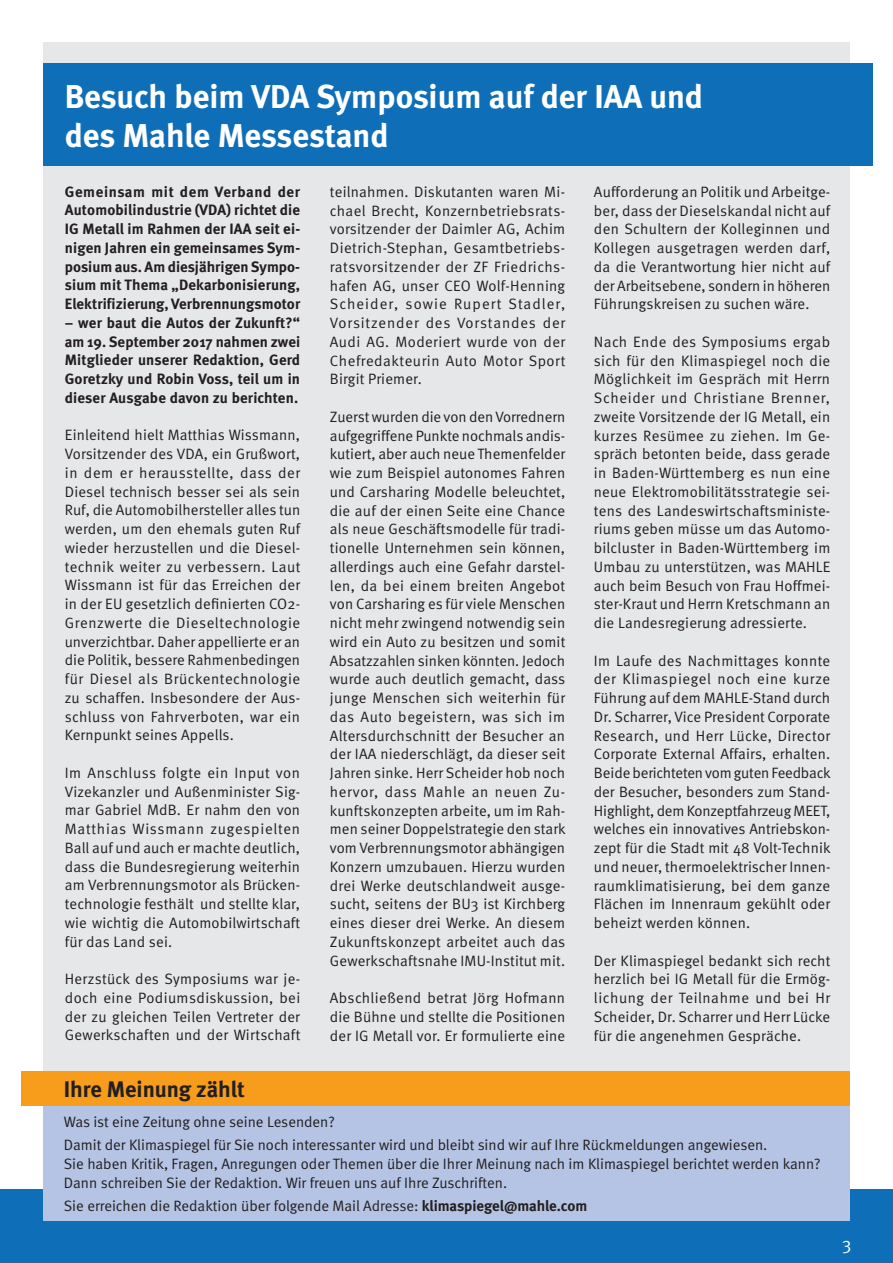
<style>
.page{position:relative;width:893px;height:1263px;background:#fff}
.page>*{position:absolute;margin:0;border:0;box-sizing:border-box;transform-origin:0 0}
.t1{font:700 33px/39.6px "Meta";color:#fff}
.t2{font:700 22.5px "Meta";color:#231f20}
.t3{font:18px "Meta Normal";color:#fff}
.t4{font:15px/18.8px "Meta Normal";color:#231f20;text-align:justify}
.t5{font:700 15px/18.8px "Meta";letter-spacing:.005em;color:#231f20;text-align:justify}
.s1{font-family:"Meta";font-weight:700}
</style>
<div class="page">
<div style="left:0;top:1189px;width:893px;height:74px;background:#0f6eb8"></div>
<div style="left:43px;top:43px;width:807px;height:1177px;background:#e6e7e9"></div>
<div style="left:43px;top:1094px;width:807px;height:126px;background:#b5c4e4"></div>
<div style="left:22px;top:1071px;width:828px;height:35px;background:#f89c1c"></div>
<div style="left:44px;top:64px;width:829px;height:102px;background:#0f6eb8"></div>
<h1 class="t1" style="left:65px;top:76px;width:640px">Besuch beim VDA Symposium auf der IAA und des Mahle Messestand</h1>
<p class="t4" style="left:330px;top:182px;width:237px">teilnahmen. Diskutanten waren Mi&shy;chael Brecht, Konzernbetriebsrats&shy;vorsitzender der Daimler AG, Achim Dietrich-Stephan, Gesamtbetriebs&shy;ratsvorsitzender der ZF Friedrichs&shy;hafen AG, unser CEO Wolf-Henning Scheider, sowie Rupert Stadler, Vorsitzender des Vorstandes der Audi AG. Moderiert wurde von der Chefredakteurin Auto Motor Sport Birgit Priemer.</p>
<p class="t4" style="left:330px;top:407px;width:237px">Zuerst wurden die von den Vorrednern aufgegriffene Punkte nochmals andis&shy;kutiert, aber auch neue Themenfelder wie zum Beispiel autonomes Fahren und Carsharing Modelle beleuchtet, die auf der einen Seite eine Chance als neue Geschäftsmodelle für tradi&shy;tionelle Unternehmen sein können, allerdings auch eine Gefahr darstel&shy;len, da bei einem breiten Angebot von Carsharing es für viele Menschen nicht mehr zwingend notwendig sein wird ein Auto zu besitzen und somit Absatzzahlen sinken könnten. Jedoch wurde auch deutlich gemacht, dass junge Menschen sich weiterhin für das Auto begeistern, was sich im Altersdurchschnitt der Besucher an der IAA niederschlägt, da dieser seit Jahren sinke. Herr Scheider hob noch hervor, dass Mahle an neuen Zu&shy;kunftskonzepten arbeite, um im Rah&shy;men seiner Doppelstrategie den stark vom Verbrennungsmotor abhängigen Konzern umzubauen. Hierzu wurden drei Werke deutschlandweit ausge&shy;sucht, seitens der BU3 ist Kirchberg eines dieser drei Werke. An diesem Zukunftskonzept arbeitet auch das Gewerkschaftsnahe IMU-Institut mit.</p>
<p class="t4" style="left:330px;top:988px;width:237px">Abschließend betrat Jörg Hofmann die Bühne und stellte die Positionen der IG Metall vor. Er formulierte eine</p>
<p class="t5" style="left:65px;top:182px;width:237px">Gemeinsam mit dem Verband der Automobilindustrie (VDA) richtet die IG Metall im Rahmen der IAA seit ei&shy;nigen Jahren ein gemeinsames Sym&shy;posium aus. Am diesjährigen Sympo&shy;sium mit Thema „Dekarbonisierung, Elektrifizierung, Verbrennungsmotor</p>
<p class="t5" style="left:65px;top:313px;width:237px">– wer baut die Autos der Zukunft?“ am 19. September 2017 nahmen zwei Mitglieder unserer Redaktion, Gerd Goretzky und Robin Voss, teil um in dieser Ausgabe davon zu berichten.</p>
<p class="t4" style="left:65px;top:426px;width:237px">Einleitend hielt Matthias Wissmann, Vorsitzender des VDA, ein Grußwort, in dem er herausstellte, dass der Diesel technisch besser sei als sein Ruf, die Automobilhersteller alles tun werden, um den ehemals guten Ruf wieder herzustellen und die Diesel&shy;technik weiter zu verbessern. Laut Wissmann ist für das Erreichen der in der EU gesetzlich definierten CO2- Grenzwerte die Dieseltechnologie unverzichtbar. Daher appellierte er an die Politik, bessere Rahmenbedingen für Diesel als Brückentechnologie zu schaffen. Insbesondere der Aus&shy;schluss von Fahrverboten, war ein Kernpunkt seines Appells.</p>
<p class="t4" style="left:65px;top:763px;width:237px">Im Anschluss folgte ein Input von Vizekanzler und Außenminister Sig&shy;mar Gabriel MdB. Er nahm den von Matthias Wissmann zugespielten Ball auf und auch er machte deutlich, dass die Bundesregierung weiterhin am Verbrennungsmotor als Brücken&shy;technologie festhält und stellte klar, wie wichtig die Automobilwirtschaft für das Land sei.</p>
<p class="t4" style="left:65px;top:969px;width:237px">Herzstück des Symposiums war je&shy;doch eine Podiumsdiskussion, bei der zu gleichen Teilen Vertreter der Gewerkschaften und der Wirtschaft</p>
<p class="t4" style="left:594px;top:182px;width:238px">Aufforderung an Politik und Arbeitge&shy;ber, dass der Dieselskandal nicht auf den Schultern der Kolleginnen und Kollegen ausgetragen werden darf, da die Verantwortung hier nicht auf der Arbeitsebene, sondern in höheren Führungskreisen zu suchen wäre.</p>
<p class="t4" style="left:594px;top:332px;width:238px">Nach Ende des Symposiums ergab sich für den Klimaspiegel noch die Möglichkeit im Gespräch mit Herrn Scheider und Christiane Brenner, zweite Vorsitzende der IG Metall, ein kurzes Resümee zu ziehen. Im Ge&shy;spräch betonten beide, dass gerade in Baden-Württemberg es nun eine neue Elektromobilitätsstrategie sei&shy;tens des Landeswirtschaftsministe&shy;riums geben müsse um das Automo&shy;bilcluster in Baden-Württemberg im Umbau zu unterstützen, was MAHLE auch beim Besuch von Frau Hoffmei&shy;ster-Kraut und Herrn Kretschmann an die Landesregierung adressierte.</p>
<p class="t4" style="left:594px;top:651px;width:238px">Im Laufe des Nachmittages konnte der Klimaspiegel noch eine kurze Führung auf dem MAHLE-Stand durch Dr. Scharrer, Vice President Corporate Research, und Herr Lücke, Director Corporate External Affairs, erhalten.<br>Beide berichteten vom guten Feedback der Besucher, besonders zum Stand-Highlight, dem Konzeptfahrzeug MEET, welches ein innovatives Antriebskon&shy;zept für die Stadt mit 48 Volt-Technik und neuer, thermoelektrischer Innen&shy;raumklimatisierung, bei dem ganze Flächen im Innenraum gekühlt oder beheizt werden können.</p>
<p class="t4" style="left:594px;top:951px;width:238px">Der Klimaspiegel bedankt sich recht herzlich bei IG Metall für die Ermög&shy;lichung der Teilnahme und bei Hr Scheider, Dr. Scharrer und Herr Lücke für die angenehmen Gespräche.</p>
<h2 class="t2" style="left:64px;top:1076px;width:182px">Ihre Meinung zählt</h2>
<p class="t4" style="left:64px;top:1110px;width:705px;line-height:23px">Was ist eine Zeitung ohne seine Lesenden?<br>Damit der Klimaspiegel für Sie noch interessanter wird und bleibt sind wir auf Ihre Rückmeldungen angewiesen.</p>
<p class="t4" style="left:64px;top:1154px;width:758px">Sie haben Kritik, Fragen, Anregungen oder Themen über die Ihrer Meinung nach im Klimaspiegel berichtet werden kann?<br>Dann schreiben Sie der Redaktion. Wir freuen uns auf Ihre Zuschriften.</p>
<p class="t4" style="left:64px;top:1196px;width:525px">Sie erreichen die Redaktion über folgende Mail Adresse: <span class="s1">klimaspiegel@mahle.com</span></p>
<p class="t3" style="left:842px;top:1233px;width:11px">3</p>
</div>
